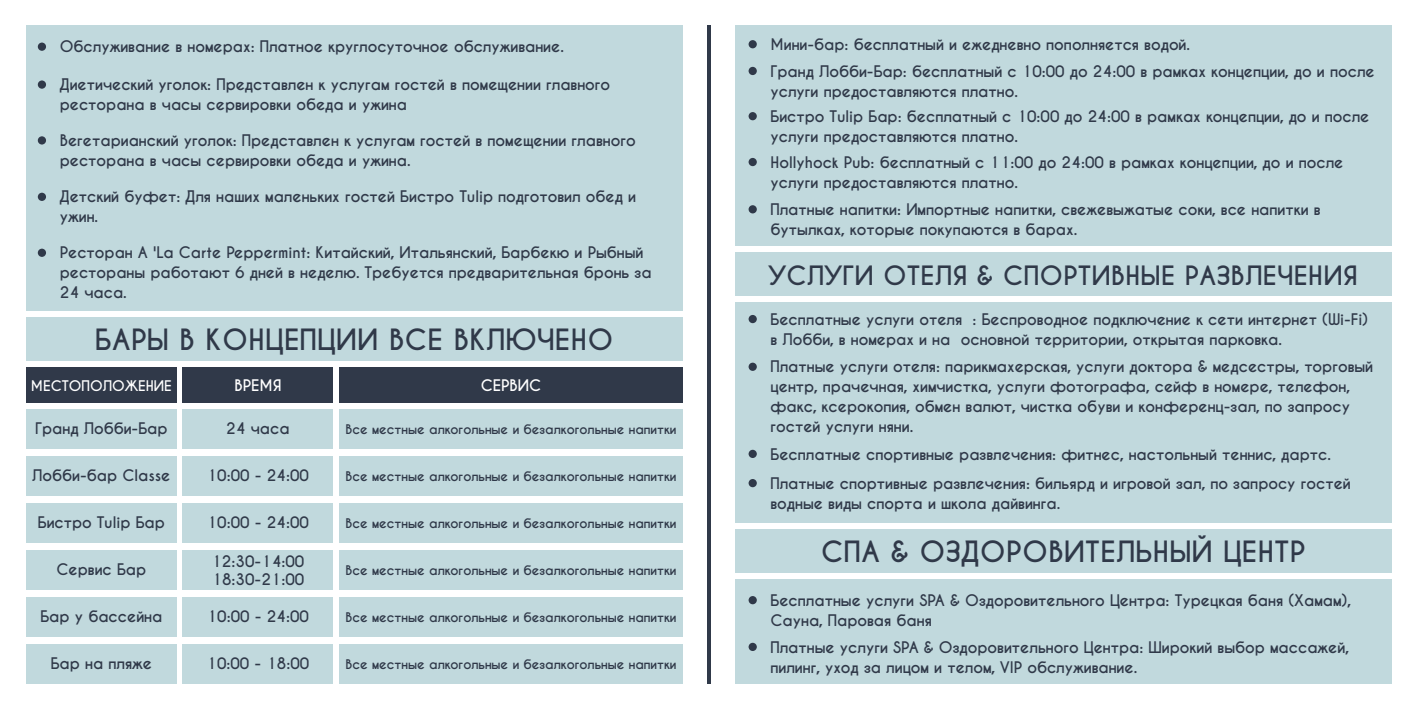
<style>
.page{position:relative;width:1418px;height:709px;background:#fff}
.page>*{position:absolute;margin:0;border:0;box-sizing:border-box;transform-origin:0 0}
.t1{font:700 27.5px "Caviar Dreams";letter-spacing:.025em;color:#303949}
.t2{font:700 25px "Caviar Dreams";letter-spacing:.025em;color:#303949}
.t3{font:700 15px/20px "Caviar Dreams";color:#303949}
.t4{font:700 15px "Caviar Dreams";color:#fff}
.t5{font:700 13.75px "Caviar Dreams";color:#fff}
.t6{font:700 12.5px "Caviar Dreams";color:#303949}
</style>
<div class="page">
<div style="left:735px;top:25px;width:656px;height:221px;background:#c1d9dd"></div>
<div style="left:748px;top:67px;width:8px;height:8px;background:#303949;border-radius:50%"></div>
<div style="left:748px;top:40px;width:8px;height:8px;background:#303949;border-radius:50%"></div>
<div style="left:748px;top:112px;width:8px;height:8px;background:#303949;border-radius:50%"></div>
<div style="left:748px;top:158px;width:8px;height:8px;background:#303949;border-radius:50%"></div>
<div style="left:748px;top:205px;width:8px;height:8px;background:#303949;border-radius:50%"></div>
<div style="left:735px;top:302px;width:656px;height:221px;background:#c1d9dd"></div>
<div style="left:748px;top:315px;width:8px;height:8px;background:#303949;border-radius:50%"></div>
<div style="left:748px;top:363px;width:8px;height:8px;background:#303949;border-radius:50%"></div>
<div style="left:748px;top:450px;width:8px;height:8px;background:#303949;border-radius:50%"></div>
<div style="left:748px;top:479px;width:8px;height:8px;background:#303949;border-radius:50%"></div>
<div style="left:735px;top:252px;width:656px;height:44px;background:#c1d9dd"></div>
<div style="left:735px;top:579px;width:656px;height:104px;background:#c1d9dd"></div>
<div style="left:748px;top:596px;width:8px;height:8px;background:#303949;border-radius:50%"></div>
<div style="left:748px;top:643px;width:8px;height:8px;background:#303949;border-radius:50%"></div>
<div style="left:735px;top:529px;width:656px;height:44px;background:#c1d9dd"></div>
<div style="left:26px;top:25px;width:657px;height:286px;background:#c1d9dd"></div>
<div style="left:38px;top:43px;width:8px;height:8px;background:#303949;border-radius:50%"></div>
<div style="left:38px;top:80px;width:8px;height:9px;background:#303949;border-radius:50%"></div>
<div style="left:38px;top:136px;width:8px;height:9px;background:#303949;border-radius:50%"></div>
<div style="left:38px;top:193px;width:8px;height:8px;background:#303949;border-radius:50%"></div>
<div style="left:38px;top:249px;width:8px;height:8px;background:#303949;border-radius:50%"></div>
<div style="left:26px;top:317px;width:657px;height:44px;background:#c1d9dd"></div>
<div style="left:339px;top:367px;width:344px;height:36px;background:#303949"></div>
<div style="left:183px;top:367px;width:150px;height:36px;background:#303949"></div>
<div style="left:26px;top:367px;width:151px;height:36px;background:#303949"></div>
<div style="left:26px;top:409px;width:151px;height:40px;background:#c1d9dd"></div>
<div style="left:26px;top:456px;width:151px;height:39px;background:#c1d9dd"></div>
<div style="left:26px;top:503px;width:151px;height:39px;background:#c1d9dd"></div>
<div style="left:26px;top:550px;width:151px;height:39px;background:#c1d9dd"></div>
<div style="left:26px;top:597px;width:151px;height:39px;background:#c1d9dd"></div>
<div style="left:26px;top:644px;width:151px;height:39px;background:#c1d9dd"></div>
<div style="left:183px;top:409px;width:150px;height:40px;background:#c1d9dd"></div>
<div style="left:183px;top:456px;width:150px;height:39px;background:#c1d9dd"></div>
<div style="left:183px;top:503px;width:150px;height:39px;background:#c1d9dd"></div>
<div style="left:183px;top:550px;width:150px;height:39px;background:#c1d9dd"></div>
<div style="left:183px;top:597px;width:150px;height:39px;background:#c1d9dd"></div>
<div style="left:183px;top:644px;width:150px;height:39px;background:#c1d9dd"></div>
<div style="left:339px;top:409px;width:344px;height:40px;background:#c1d9dd"></div>
<div style="left:339px;top:456px;width:344px;height:39px;background:#c1d9dd"></div>
<div style="left:339px;top:503px;width:344px;height:39px;background:#c1d9dd"></div>
<div style="left:339px;top:550px;width:344px;height:39px;background:#c1d9dd"></div>
<div style="left:339px;top:597px;width:344px;height:39px;background:#c1d9dd"></div>
<div style="left:339px;top:644px;width:344px;height:39px;background:#c1d9dd"></div>
<hr style="left:707px;top:25px;width:3px;height:658px;background:#303949">
<p class="t3" style="left:60px;top:37px;width:506px">Обслуживание в номерах: Платное круглосуточное обслуживание.</p>
<p class="t3" style="left:60px;top:75px;width:552px">Диетический уголок: Представлен к услугам гостей в помещении главного ресторана в часы сервировки обеда и ужина</p>
<p class="t3" style="left:60px;top:131px;width:577px">Вегетарианский уголок: Представлен к услугам гостей в помещении главного ресторана в часы сервировки обеда и ужина.</p>
<p class="t3" style="left:60px;top:187px;width:578px">Детский буфет: Для наших маленьких гостей Бистро Tulip подготовил обед и ужин.</p>
<p class="t3" style="left:60px;top:243px;width:593px">Ресторан A 'La Carte Peppermint: Китайский, Итальянский, Барбекю и Рыбный рестораны работают 6 дней в неделю. Требуется предварительная бронь за<br>24 часа.</p>
<h1 class="t1" style="left:95px;top:323px;width:519px">БАРЫ В КОНЦЕПЦИИ ВСЕ ВКЛЮЧЕНО</h1>
<p class="t5" style="left:31px;top:377px;width:142px">МЕСТОПОЛОЖЕНИЕ</p>
<p class="t4" style="left:234px;top:376px;width:48px">ВРЕМЯ</p>
<p class="t4" style="left:481px;top:376px;width:62px">СЕРВИС</p>
<p class="t3" style="left:35px;top:418px;width:134px">Гранд Лобби-Бар</p>
<p class="t3" style="left:32px;top:465px;width:140px">Лобби-бар Classe</p>
<p class="t3" style="left:38px;top:512px;width:129px">Бистро Tulip Бар</p>
<p class="t3" style="left:57px;top:559px;width:91px">Сервис Бар</p>
<p class="t3" style="left:40px;top:606px;width:123px">Бар у бассейна</p>
<p class="t3" style="left:51px;top:653px;width:103px">Бар на пляже</p>
<p class="t3" style="left:226px;top:418px;width:65px">24 часа</p>
<p class="t3" style="left:207px;top:465px;width:104px">10:00 - 24:00</p>
<p class="t3" style="left:207px;top:512px;width:104px">10:00 - 24:00</p>
<p class="t3" style="left:211px;top:553px;width:94px;line-height:18px">12:30-14:00<br>18:30-21:00</p>
<p class="t3" style="left:207px;top:606px;width:104px">10:00 - 24:00</p>
<p class="t3" style="left:207px;top:653px;width:104px">10:00 - 18:00</p>
<p class="t6" style="left:345px;top:421px;width:332px">Все местные алкогольные и безалкогольные напитки</p>
<p class="t6" style="left:345px;top:468px;width:332px">Все местные алкогольные и безалкогольные напитки</p>
<p class="t6" style="left:345px;top:515px;width:332px">Все местные алкогольные и безалкогольные напитки</p>
<p class="t6" style="left:345px;top:562px;width:332px">Все местные алкогольные и безалкогольные напитки</p>
<p class="t6" style="left:345px;top:609px;width:332px">Все местные алкогольные и безалкогольные напитки</p>
<p class="t6" style="left:345px;top:656px;width:332px">Все местные алкогольные и безалкогольные напитки</p>
<p class="t3" style="left:770px;top:35px;width:421px">Мини-бар: бесплатный и ежедневно пополняется водой.</p>
<p class="t3" style="left:770px;top:61px;width:605px">Гранд Лобби-Бар: бесплатный с 10:00 до 24:00 в рамках концепции, до и после услуги предоставляются платно.</p>
<p class="t3" style="left:770px;top:107px;width:600px">Бистро Tulip Бар: бесплатный с 10:00 до 24:00 в рамках концепции, до и после услуги предоставляются платно.</p>
<p class="t3" style="left:770px;top:152px;width:574px">Hollyhock Pub: бесплатный с 11:00 до 24:00 в рамках концепции, до и после услуги предоставляются платно.</p>
<p class="t3" style="left:770px;top:200px;width:551px">Платные напитки: Импортные напитки, свежевыжатые соки, все напитки в бутылках, которые покупаются в барах.</p>
<h2 class="t2" style="left:769px;top:261px;width:590px">УСЛУГИ ОТЕЛЯ &amp; СПОРТИВНЫЕ РАЗВЛЕЧЕНИЯ</h2>
<p class="t3" style="left:770px;top:309px;width:599px">Бесплатные услуги отеля : Беспроводное подключение к сети интернет (Wi-Fi) в Лобби, в номерах и на основной территории, открытая парковка.</p>
<p class="t3" style="left:770px;top:357px;width:604px">Платные услуги отеля: парикмахерская, услуги доктора &amp; медсестры, торговый центр, прачечная, химчистка, услуги фотографа, сейф в номере, телефон, факс, ксерокопия, обмен валют, чистка обуви и конференц-зал, по запросу гостей услуги няни.</p>
<p class="t3" style="left:770px;top:440px;width:582px;line-height:29.2px">Бесплатные спортивные развлечения: фитнес, настольный теннис, дартс.<br>Платные спортивные развлечения: бильярд и игровой зал, по запросу гостей</p>
<p class="t3" style="left:770px;top:493px;width:291px">водные виды спорта и школа дайвинга.</p>
<h1 class="t1" style="left:821px;top:534px;width:485px">СПА &amp; ОЗДОРОВИТЕЛЬНЫЙ ЦЕНТР</h1>
<p class="t3" style="left:770px;top:590px;width:582px">Бесплатные услуги SPA &amp; Оздоровительного Центра: Турецкая баня (Хамам),<br>Cауна, Паровая баня</p>
<p class="t3" style="left:770px;top:637px;width:580px">Платные услуги SPA &amp; Оздоровительного Центра: Широкий выбор массажей, пилинг, уход за лицом и телом, VIP обслуживание.</p>
</div>
